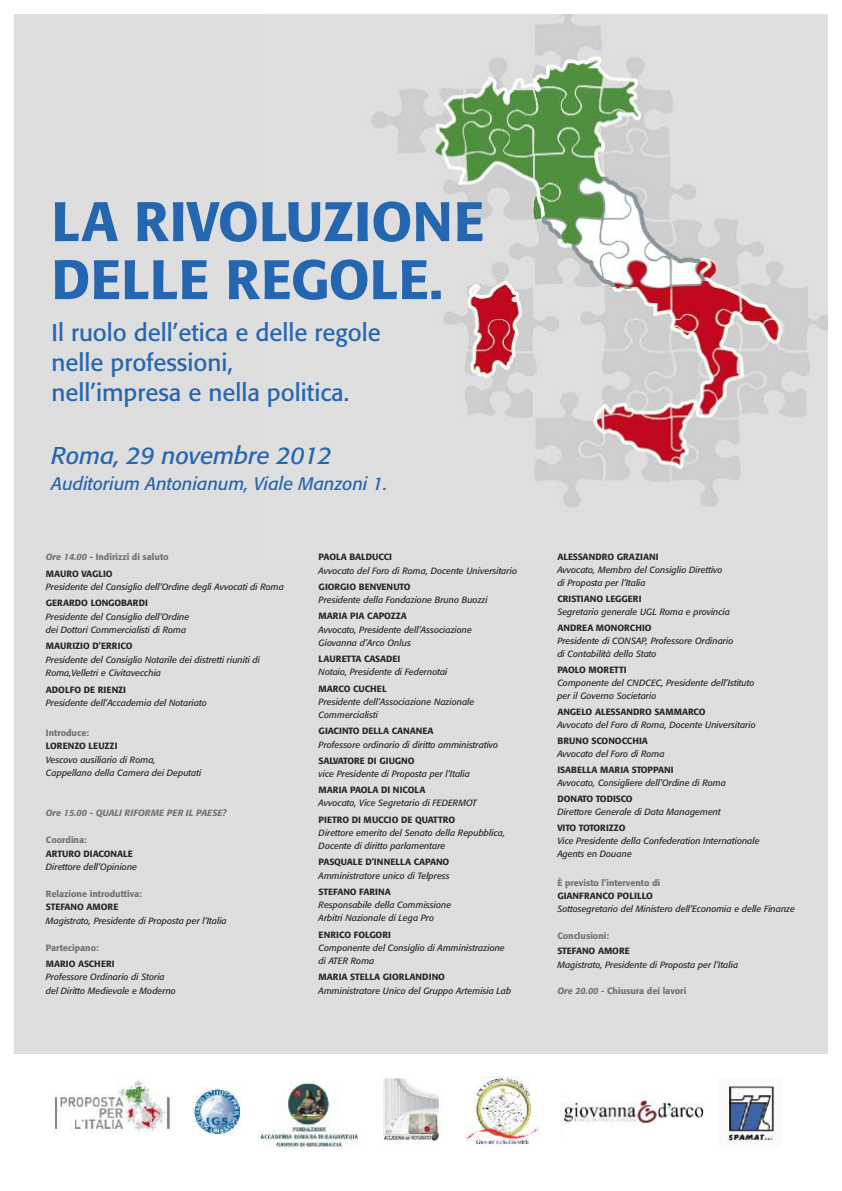
<style>
.page{position:relative;width:842px;height:1191px;background:#fff}
.page>*{position:absolute;margin:0;border:0;box-sizing:border-box;transform-origin:0 0}
.t1{font:500 55px/58px "Formata";color:#2566b0}
.t2{font:24px/30.2px "Formata";color:#2566b0}
.t3{font:italic 24px "Formata";color:#2566b0}
.t4{font:italic 18px "Formata";color:#2566b0}
.t5{font:italic 9px/13.3px "Formata";color:#272627}
.t6{font:500 9px "Formata";color:#272627}
.t7{font:500 9px/16.3px "Formata";color:#737272}
.t8{font:italic 500 9px "Formata";color:#737272}
.s1{font-style:italic}
.s2{color:#272627}
</style>
<div class="page">
<div style="left:14px;top:14px;width:814px;height:1039px;background:#dfdedf"></div>
<img style="left:372px;top:14px;width:456px;height:493px">
<img style="left:193px;top:1087px;width:48px;height:48px">
<img style="left:258px;top:1080px;width:100px;height:70px">
<img style="left:380px;top:1077px;width:60px;height:66px">
<img style="left:465px;top:1077px;width:74px;height:69px">
<img style="left:560px;top:1100px;width:144px;height:26px">
<img style="left:720px;top:1086px;width:56px;height:57px">
<img style="left:54px;top:1078px;width:120px;height:55px">
<h1 class="t1" style="left:52px;top:197px;width:435px">LA RIVOLUZIONE<br>DELLE REGOLE.</h1>
<h2 class="t2" style="left:52px;top:319px;width:331px">Il ruolo dell’etica e delle regole nelle professioni,<br>nell’impresa e nella politica.</h2>
<h2 class="t3" style="left:52px;top:445px;width:282px">Roma, 29 novembre 2012</h2>
<h3 class="t4" style="left:52px;top:476px;width:337px">Auditorium Antonianum, Viale Manzoni 1.</h3>
<p class="t7" style="left:46px;top:550px;width:124px"><span class="s1">Ore 14.00 -</span> Indirizzi di saluto<br><span class="s2">MAURO VAGLIO</span></p>
<p class="t5" style="left:46px;top:581px;width:240px">Presidente del Consiglio dell’Ordine degli Avvocati di Roma</p>
<p class="t6" style="left:46px;top:599px;width:103px">GERARDO LONGOBARDI</p>
<p class="t5" style="left:46px;top:610px;width:145px">Presidente del Consiglio dell’Ordine dei Dottori Commercialisti di Roma</p>
<p class="t6" style="left:46px;top:642px;width:88px">MAURIZIO D’ERRICO</p>
<p class="t5" style="left:46px;top:653px;width:216px">Presidente del Consiglio Notarile dei distretti riuniti di<br>Roma,Velletri e Civitavecchia</p>
<p class="t6" style="left:46px;top:685px;width:82px">ADOLFO DE RIENZI</p>
<p class="t5" style="left:46px;top:697px;width:162px">Presidente dell’Accademia del Notariato</p>
<p class="t7" style="left:46px;top:725px;width:45px">Introduce:</p>
<p class="t6" style="left:46px;top:742px;width:73px">LORENZO LEUZZI</p>
<p class="t5" style="left:46px;top:753px;width:157px">Vescovo ausiliario di Roma,<br>Cappellano della Camera dei Deputati</p>
<p class="t8" style="left:46px;top:809px;width:182px">Ore 15.00 - QUALI RIFORME PER IL PAESE?</p>
<p class="t7" style="left:46px;top:832px;width:42px">Coordina:</p>
<p class="t6" style="left:46px;top:849px;width:89px">ARTURO DIACONALE</p>
<p class="t5" style="left:46px;top:861px;width:93px">Direttore dell’Opinione</p>
<p class="t7" style="left:46px;top:886px;width:97px">Relazione introduttiva:</p>
<p class="t6" style="left:46px;top:903px;width:74px">STEFANO AMORE</p>
<p class="t5" style="left:46px;top:914px;width:182px">Magistrato, Presidente di Proposta per l’Italia</p>
<p class="t7" style="left:46px;top:940px;width:54px">Partecipano:</p>
<p class="t6" style="left:46px;top:959px;width:70px">MARIO ASCHERI</p>
<p class="t5" style="left:46px;top:971px;width:132px">Professore Ordinario di Storia del Diritto Medievale e Moderno</p>
<p class="t6" style="left:319px;top:553px;width:75px">PAOLA BALDUCCI</p>
<p class="t5" style="left:319px;top:564px;width:200px">Avvocato del Foro di Roma, Docente Universitario</p>
<p class="t6" style="left:319px;top:583px;width:93px">GIORGIO BENVENUTO</p>
<p class="t5" style="left:319px;top:594px;width:171px">Presidente della Fondazione Bruno Buozzi</p>
<p class="t6" style="left:319px;top:612px;width:90px">MARIA PIA CAPOZZA</p>
<p class="t5" style="left:319px;top:623px;width:155px">Avvocato, Presidente dell’Associazione<br>Giovanna d’Arco Onlus</p>
<p class="t6" style="left:319px;top:655px;width:83px">LAURETTA CASADEI</p>
<p class="t5" style="left:319px;top:666px;width:130px">Notaio, Presidente di Federnotai</p>
<p class="t6" style="left:319px;top:684px;width:70px">MARCO CUCHEL</p>
<p class="t5" style="left:319px;top:695px;width:157px">Presidente dell’Associazione Nazionale<br>Commercialisti</p>
<p class="t6" style="left:319px;top:727px;width:116px">GIACINTO DELLA CANANEA</p>
<p class="t5" style="left:319px;top:738px;width:181px">Professore ordinario di diritto amministrativo</p>
<p class="t6" style="left:319px;top:756px;width:97px">SALVATORE DI GIUGNO</p>
<p class="t5" style="left:319px;top:768px;width:153px">vice Presidente di Proposta per l’Italia</p>
<p class="t6" style="left:319px;top:786px;width:108px">MARIA PAOLA DI NICOLA</p>
<p class="t5" style="left:319px;top:797px;width:160px">Avvocato, Vice Segretario di FEDERMOT</p>
<p class="t6" style="left:319px;top:815px;width:138px">PIETRO DI MUCCIO DE QUATTRO</p>
<p class="t5" style="left:319px;top:826px;width:188px">Direttore emerito del Senato della Repubblica,<br>Docente di diritto parlamentare</p>
<p class="t6" style="left:319px;top:858px;width:132px">PASQUALE D’INNELLA CAPANO</p>
<p class="t5" style="left:319px;top:869px;width:133px">Amministratore unico di Telpress</p>
<p class="t6" style="left:319px;top:887px;width:74px">STEFANO FARINA</p>
<p class="t5" style="left:319px;top:899px;width:134px">Responsabile della Commissione<br>Arbitri Nazionale di Lega Pro</p>
<p class="t6" style="left:319px;top:930px;width:74px">ENRICO FOLGORI</p>
<p class="t5" style="left:319px;top:941px;width:188px">Componente del Consiglio di Amministrazione di ATER Roma</p>
<p class="t6" style="left:319px;top:973px;width:128px">MARIA STELLA GIORLANDINO</p>
<p class="t5" style="left:319px;top:984px;width:194px">Amministratore Unico del Gruppo Artemisia Lab</p>
<p class="t6" style="left:557px;top:553px;width:103px">ALESSANDRO GRAZIANI</p>
<p class="t5" style="left:557px;top:564px;width:167px">Avvocato, Membro del Consiglio Direttivo di Proposta per l’Italia</p>
<p class="t6" style="left:557px;top:595px;width:86px">CRISTIANO LEGGERI</p>
<p class="t5" style="left:557px;top:606px;width:174px">Segretario generale UGL Roma e provincia</p>
<p class="t6" style="left:557px;top:624px;width:96px">ANDREA MONORCHIO</p>
<p class="t5" style="left:557px;top:635px;width:178px">Presidente di CONSAP, Professore Ordinario di Contabilità dello Stato</p>
<p class="t6" style="left:557px;top:666px;width:71px">PAOLO MORETTI</p>
<p class="t5" style="left:557px;top:677px;width:199px">Componente del CNDCEC, Presidente dell’Istituto per il Governo Societario</p>
<p class="t6" style="left:557px;top:708px;width:150px">ANGELO ALESSANDRO SAMMARCO</p>
<p class="t5" style="left:557px;top:719px;width:200px">Avvocato del Foro di Roma, Docente Universitario</p>
<p class="t6" style="left:557px;top:737px;width:92px">BRUNO SCONOCCHIA</p>
<p class="t5" style="left:557px;top:748px;width:109px">Avvocato del Foro di Roma</p>
<p class="t6" style="left:557px;top:766px;width:118px">ISABELLA MARIA STOPPANI</p>
<p class="t5" style="left:557px;top:777px;width:170px">Avvocato, Consigliere dell’Ordine di Roma</p>
<p class="t6" style="left:557px;top:795px;width:77px">DONATO TODISCO</p>
<p class="t5" style="left:557px;top:806px;width:165px">Direttore Generale di Data Management</p>
<p class="t6" style="left:557px;top:824px;width:70px">VITO TOTORIZZO</p>
<p class="t5" style="left:557px;top:835px;width:204px">Vice Presidente della Confederation Internationale<br>Agents en Douane</p>
<p class="t7" style="left:557px;top:875px;width:104px">È previsto l’intervento di</p>
<p class="t6" style="left:557px;top:892px;width:97px">GIANFRANCO POLILLO</p>
<p class="t5" style="left:557px;top:903px;width:239px">Sottosegretario del Ministero dell’Economia e delle Finanze</p>
<p class="t7" style="left:557px;top:928px;width:53px">Conclusioni:</p>
<p class="t6" style="left:557px;top:947px;width:74px">STEFANO AMORE</p>
<p class="t5" style="left:557px;top:958px;width:182px">Magistrato, Presidente di Proposta per l’Italia</p>
<p class="t7" style="left:557px;top:983px;width:130px"><span class="s1">Ore 20.00</span> - Chiusura dei lavori</p>
</div>
